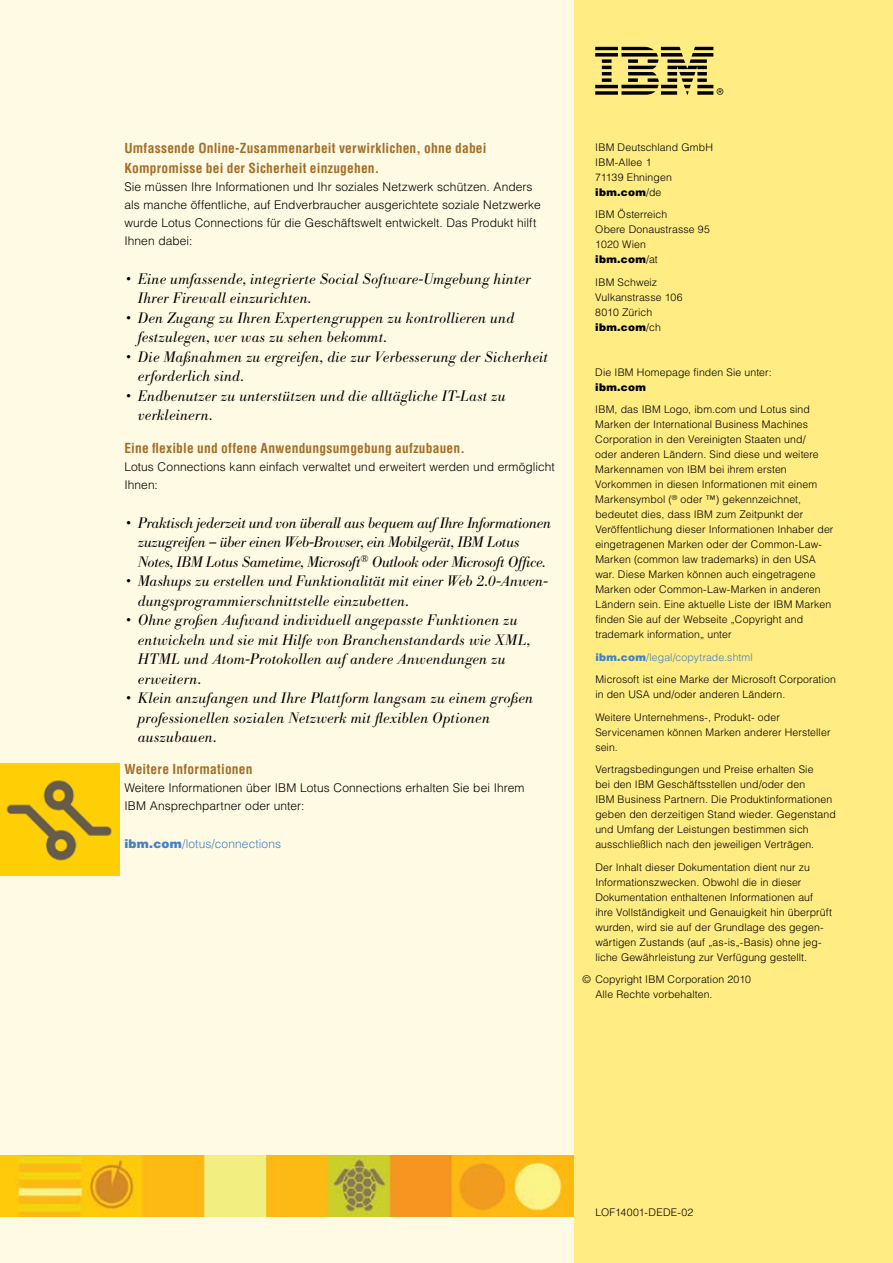
<style>
.page{position:relative;width:893px;height:1263px;background:#fff}
.page>*{position:absolute;margin:0;border:0;box-sizing:border-box;transform-origin:0 0}
.t1{font:italic 300 15px/19.5px "Bodoni BE";letter-spacing:.015em;color:#000}
.t2{font:italic 300 15px/19.5px "Bodoni BE";letter-spacing:-.015em;color:#000}
.t3{font:700 condensed 13.5px/19.5px "Helvetica";letter-spacing:.015em;color:#a26f29}
.t4{font:300 12px/18px "Helvetica";letter-spacing:.005em;color:#000}
.t5{font:300 12px "Helvetica";letter-spacing:.005em;color:#4281c3}
.t6{font:300 10.5px/15px "Helvetica";letter-spacing:.01em;color:#000}
.t7{font:900 10.5px "Helvetica";letter-spacing:.025em;color:#000}
.s1{font-weight:900}
.s2{font-weight:900;color:#4281c3}
.s3{color:#4281c3}
</style>
<div class="page">
<div style="left:0;top:0;width:574px;height:1263px;background:#fffae3"></div>
<img style="left:0;top:1155px;width:574px;height:61px">
<div style="left:574px;top:0;width:319px;height:1263px;background:#ffec82"></div>
<svg style="left:595px;top:47px;width:128px;height:48px"></svg>
<img style="left:0;top:763px;width:119px;height:112px">
<p class="t3" style="left:124px;top:138px;width:364px">Umfassende Online-Zusammenarbeit verwirklichen, ohne dabei<br>Kompromisse bei der Sicherheit einzugehen.</p>
<p class="t4" style="left:124px;top:177px;width:418px">Sie müssen Ihre Informationen und Ihr soziales Netzwerk schützen. Anders als manche öffentliche, auf Endverbraucher ausgerichtete soziale Netzwerke wurde Lotus Connections für die Geschäftswelt entwickelt. Das Produkt hilft Ihnen dabei:</p>
<h1 class="t1" style="left:138px;top:269px;width:394px;text-indent:-12px">• Eine umfassende, integrierte Social Software-Umgebung hinter<br>Ihrer Firewall einzurichten.</h1>
<h1 class="t1" style="left:138px;top:308px;width:378px;text-indent:-12px">• Den Zugang zu Ihren Expertengruppen zu kontrollieren und festzulegen, wer was zu sehen bekommt.</h1>
<h1 class="t1" style="left:138px;top:347px;width:411px;text-indent:-12px">• Die Maßnahmen zu ergreifen, die zur Verbesserung der Sicherheit erforderlich sind.</h1>
<h1 class="t1" style="left:138px;top:386px;width:369px;text-indent:-12px">• Endbenutzer zu unterstützen und die alltägliche IT-Last zu verkleinern.</h1>
<p class="t3" style="left:124px;top:438px;width:342px">Eine flexible und offene Anwendungsumgebung aufzubauen.</p>
<p class="t4" style="left:124px;top:457px;width:432px">Lotus Connections kann einfach verwaltet und erweitert werden und ermöglicht<br>Ihnen:</p>
<h1 class="t2" style="left:138px;top:513px;width:415px;text-indent:-12px">• Praktisch jederzeit und von überall aus bequem auf Ihre Informationen zuzugreifen – über einen Web-Browser, ein Mobilgerät, IBM Lotus<br>Notes, IBM Lotus Sametime, Microsoft<sup>®</sup> Outlook oder Microsoft Office.</h1>
<h1 class="t1" style="left:138px;top:571px;width:411px;text-indent:-12px">• Mashups zu erstellen und Funktionalität mit einer Web 2.0-Anwen&shy;dungsprogrammierschnittstelle einzubetten.</h1>
<h1 class="t1" style="left:138px;top:610px;width:394px;text-indent:-12px">• Ohne großen Aufwand individuell angepasste Funktionen zu entwickeln und sie mit Hilfe von Branchenstandards wie XML, HTML und Atom-Protokollen auf andere Anwendungen zu erweitern.</h1>
<h1 class="t1" style="left:138px;top:688px;width:397px;text-indent:-12px">• Klein anzufangen und Ihre Plattform langsam zu einem großen professionellen sozialen Netzwerk mit flexiblen Optionen auszubauen.</h1>
<p class="t3" style="left:124px;top:759px;width:130px">Weitere Informationen</p>
<p class="t4" style="left:124px;top:779px;width:402px">Weitere Informationen über IBM Lotus Connections erhalten Sie bei Ihrem<br>IBM Ansprechpartner oder unter:</p>
<p class="t5" style="left:124px;top:836px;width:158px"><span class="s1">ibm.com</span>/lotus/connections</p>
<p class="t6" style="left:595px;top:139px;width:119px">IBM Deutschland GmbH<br>IBM-Allee 1<br>71139 Ehningen <span class="s1">ibm.com</span>/de</p>
<p class="t6" style="left:595px;top:207px;width:116px">IBM Österreich<br>Obere Donaustrasse 95<br>1020 Wien <span class="s1">ibm.com</span>/at</p>
<p class="t6" style="left:595px;top:274px;width:89px">IBM Schweiz<br>Vulkanstrasse 106<br>8010 Zürich <span class="s1">ibm.com</span>/ch</p>
<p class="t6" style="left:595px;top:364px;width:178px">Die IBM Homepage finden Sie unter:</p>
<p class="t7" style="left:595px;top:380px;width:52px">ibm.com</p>
<p class="t6" style="left:595px;top:402px;width:240px">IBM, das IBM Logo, ibm.com und Lotus sind Marken der International Business Machines Corporation in den Vereinigten Staaten und/<br>oder anderen Ländern. Sind diese und weitere Markennamen von IBM bei ihrem ersten Vorkommen in diesen Informationen mit einem Markensymbol (<sup>®</sup> oder ™) gekennzeichnet, bedeutet dies, dass IBM zum Zeitpunkt der Veröffentlichung dieser Informationen Inhaber der eingetragenen Marken oder der Common-Law-Marken (common law trademarks) in den USA war. Diese Marken können auch eingetragene Marken oder Common-Law-Marken in anderen Ländern sein. Eine aktuelle Liste der IBM Marken finden Sie auf der Webseite „Copyright and trademark information„ unter</p>
<p class="t6" style="left:595px;top:645px;width:242px;line-height:22.5px"><span class="s2">ibm.com</span><span class="s3">/legal/copytrade.shtml<br></span>Microsoft ist eine Marke der Microsoft Corporation</p>
<p class="t6" style="left:595px;top:683px;width:192px;line-height:22.5px">in den USA und/oder anderen Ländern.<br>Weitere Unternehmens-, Produkt- oder</p>
<p class="t6" style="left:595px;top:724px;width:237px">Servicenamen können Marken anderer Hersteller sein.</p>
<p class="t6" style="left:595px;top:762px;width:242px">Vertragsbedingungen und Preise erhalten Sie<br>bei den IBM Geschäftsstellen und/oder den<br>IBM Business Partnern. Die Produktinformationen geben den derzeitigen Stand wieder. Gegenstand und Umfang der Leistungen bestimmen sich ausschließlich nach den jeweiligen Verträgen.</p>
<p class="t6" style="left:595px;top:859px;width:238px">Der Inhalt dieser Dokumentation dient nur zu Informationszwecken. Obwohl die in dieser Dokumentation enthaltenen Informationen auf ihre Vollständigkeit und Genauigkeit hin überprüft wurden, wird sie auf der Grundlage des gegen&shy;wärtigen Zustands (auf „as-is„-Basis) ohne jeg&shy;liche Gewährleistung zur Verfügung gestellt.</p>
<p class="t6" style="left:595px;top:972px;width:157px;text-indent:-13px">© Copyright IBM Corporation 2010<br>Alle Rechte vorbehalten.</p>
<p class="t6" style="left:595px;top:1205px;width:100px">LOF14001-DEDE-02</p>
</div>
